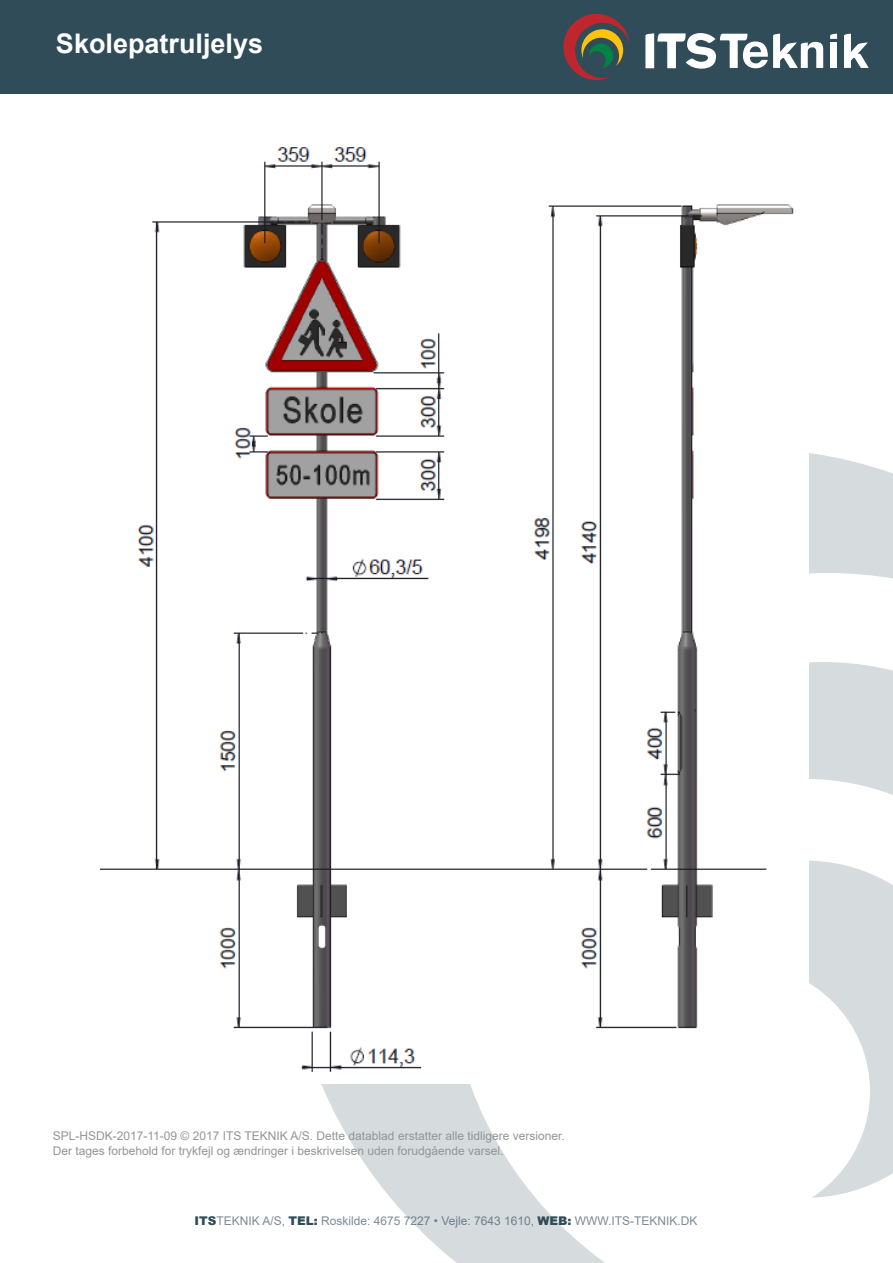
<style>
.page{position:relative;width:893px;height:1263px;background:#fff}
.page>*{position:absolute;margin:0;border:0;box-sizing:border-box;transform-origin:0 0}
.t1{font:700 27px "Arial";color:#fff}
.t2{font:12px "Arial";color:#939598}
.t3{font:12px "Arial";color:#7b8c95}
.s1{font-weight:900;color:#304c59}
</style>
<div class="page">
<div style="left:0;top:0;width:893px;height:94px;background:#304c59"></div>
<svg style="left:563px;top:14px;width:66px;height:66px"></svg>
<svg style="left:830px;top:34px;width:7px;height:5px"></svg>
<div style="left:830px;top:43px;width:7px;height:25px;background:#fff"></div>
<svg style="left:844px;top:34px;width:25px;height:34px"></svg>
<svg style="left:645px;top:33px;width:178px;height:36px"></svg>
<svg style="left:321px;top:453px;width:572px;height:810px"></svg>
<img style="left:100px;top:147px;width:708px;height:936px">
<p class="t1" style="left:56px;top:24px;width:209px">Skolepatruljelys</p>
<p class="t2" style="left:53px;top:1127px;width:513px">SPL-HSDK-2017-11-09 © 2017 ITS TEKNIK A/S. Dette datablad erstatter alle tidligere versioner.</p>
<p class="t2" style="left:53px;top:1142px;width:452px">Der tages forbehold for trykfejl og ændringer i beskrivelsen uden forudgående varsel.</p>
<p class="t3" style="left:194px;top:1212px;width:505px"><span class="s1">ITS</span>TEKNIK A/S, <span class="s1">TEL:</span> Roskilde: 4675 7227 • Vejle: 7643 1610, <span class="s1">WEB:</span> WWW.ITS-TEKNIK.DK</p>
</div>
